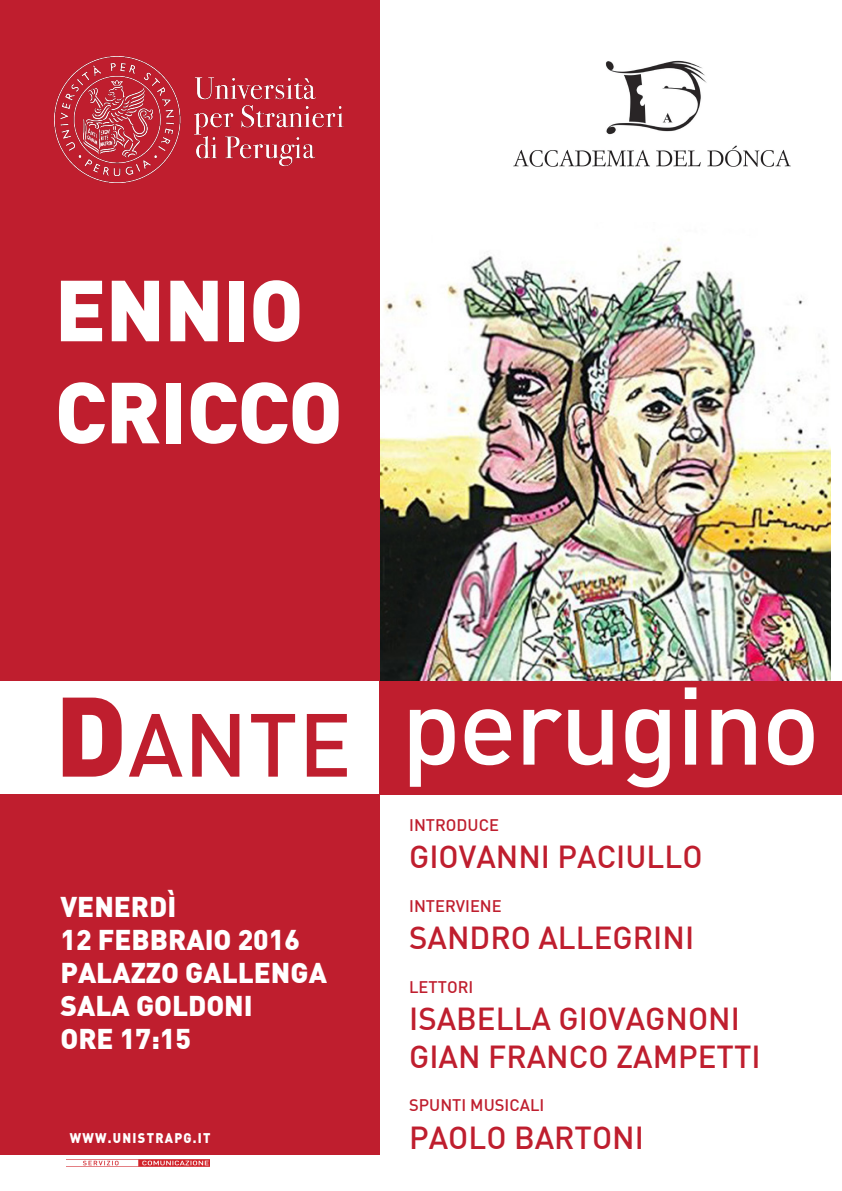
<style>
.page{position:relative;width:842px;height:1191px;background:#fff}
.page>*{position:absolute;margin:0;border:0;box-sizing:border-box;transform-origin:0 0}
.t1{font:500 108px "DIN";letter-spacing:-.02em;color:#fff}
.t2{font:900 85px "DIN";letter-spacing:-.01em;color:#fff}
.t3{font:500 31.2px "DIN";color:#bf1e2e}
.t4{font:900 28px "DIN";color:#fff}
.t5{font:500 16.5px "DIN";color:#bf1e2e}
.t6{font:900 13.8px "DIN";letter-spacing:.1em;color:#fff;scale:.92 1}
.s1{font-weight:900;font-size:111px;color:#bf1e2e}
</style>
<div class="page">
<img style="left:380px;top:239px;width:450px;height:441px">
<div style="left:0;top:0;width:380px;height:680px;background:#bf1e2e"></div>
<img style="left:55px;top:57px;width:289px;height:126px">
<img style="left:66px;top:1159px;width:144px;height:7px">
<div style="left:0;top:794px;width:380px;height:361px;background:#bf1e2e"></div>
<div style="left:380px;top:680px;width:462px;height:114px;background:#bf1e2e"></div>
<img style="left:513px;top:60px;width:278px;height:107px">
<p class="t2" style="left:55px;top:254px;width:250px">ENNIO</p>
<p class="t2" style="left:55px;top:356px;width:289px">CRICCO</p>
<p class="t1" style="left:55px;top:656px;width:766px"><span class="s1">D</span><sub>ANTE</sub> perugino</p>
<p class="t4" style="left:60px;top:888px;width:117px">VENERDÌ</p>
<p class="t4" style="left:60px;top:921px;width:241px">12 FEBBRAIO 2016</p>
<p class="t4" style="left:60px;top:954px;width:268px">PALAZZO GALLENGA</p>
<p class="t4" style="left:60px;top:987px;width:194px">SALA GOLDONI</p>
<p class="t4" style="left:60px;top:1020px;width:132px">ORE 17:15</p>
<p class="t5" style="left:409px;top:814px;width:91px">INTRODUCE</p>
<p class="t3" style="left:409px;top:836px;width:295px">GIOVANNI PACIULLO</p>
<p class="t5" style="left:409px;top:895px;width:94px">INTERVIENE</p>
<p class="t3" style="left:409px;top:917px;width:286px">SANDRO ALLEGRINI</p>
<p class="t5" style="left:409px;top:976px;width:66px">LETTORI</p>
<p class="t3" style="left:409px;top:998px;width:332px">ISABELLA GIOVAGNONI</p>
<p class="t3" style="left:409px;top:1036px;width:353px">GIAN FRANCO ZAMPETTI</p>
<p class="t5" style="left:409px;top:1094px;width:137px">SPUNTI MUSICALI</p>
<p class="t6" style="left:70px;top:1128px;width:155px">WWW.UNISTRAPG.IT</p>
<p class="t3" style="left:409px;top:1117px;width:236px">PAOLO BARTONI</p>
</div>
